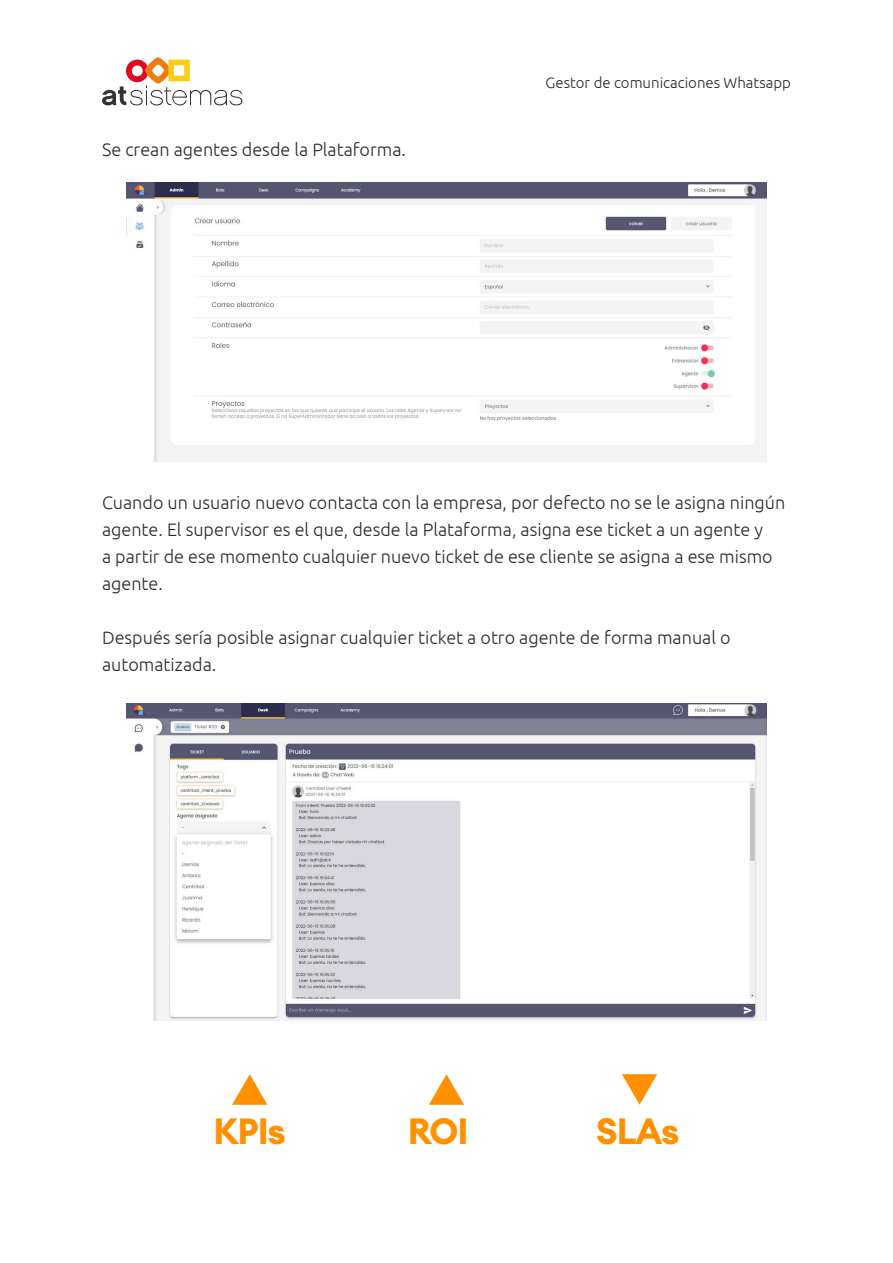
<style>
.page{position:relative;width:893px;height:1263px;background:#fff}
.page>*{position:absolute;margin:0;border:0;box-sizing:border-box;transform-origin:0 0}
.t1{font:700 36px "Euclid Circular A";letter-spacing:-.03em;color:#ff9100}
.t2{font:300 18px/27px "Ubuntu";color:#292c2f}
.t3{font:300 15px "Ubuntu";color:#292c2f}
</style>
<div class="page">
<svg style="left:102px;top:57px;width:140px;height:48px"></svg>
<img style="left:127px;top:183px;width:639px;height:279px">
<img style="left:127px;top:703px;width:639px;height:317px">
<svg style="left:232px;top:1074px;width:35px;height:31px"></svg>
<svg style="left:429px;top:1074px;width:35px;height:31px"></svg>
<svg style="left:622px;top:1074px;width:35px;height:31px"></svg>
<p class="t2" style="left:102px;top:136px;width:305px">Se crean agentes desde la Plataforma.</p>
<p class="t3" style="left:546px;top:74px;width:247px">Gestor de comunicaciones Whatsapp</p>
<p class="t2" style="left:102px;top:488px;width:685px">Cuando un usuario nuevo contacta con la empresa, por defecto no se le asigna ningún agente. El supervisor es el que, desde la Plataforma, asigna ese ticket a un agente y<br>a partir de ese momento cualquier nuevo ticket de ese cliente se asigna a ese mismo agente.</p>
<p class="t2" style="left:102px;top:623px;width:630px">Después sería posible asignar cualquier ticket a otro agente de forma manual o automatizada.</p>
<h1 class="t1" style="left:214px;top:1108px;width:74px">KPIs</h1>
<h1 class="t1" style="left:408px;top:1108px;width:62px">ROI</h1>
<h1 class="t1" style="left:596px;top:1108px;width:85px">SLAs</h1>
</div>
